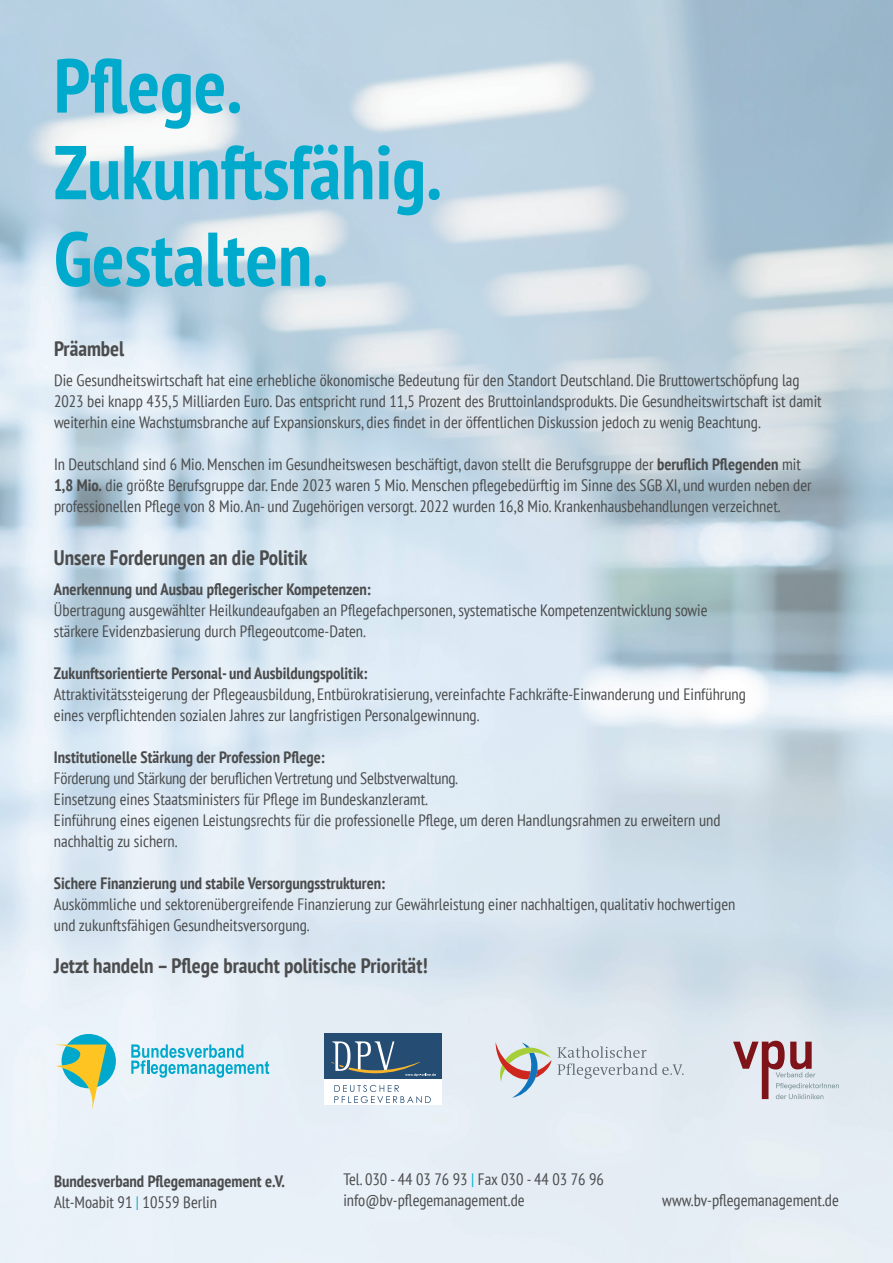
<style>
.page{position:relative;width:893px;height:1263px;background:#fff}
.page>*{position:absolute;margin:0;border:0;box-sizing:border-box;transform-origin:0 0}
.t1{font:700 condensed 76.05px/86.7px "PT Sans";color:#0ac}
.t2{font:700 condensed 21px "PT Sans";color:#4b4c4d}
.t3{font:condensed 16.5px/21px "PT Sans";color:#4b4c4d}
.t4{font:700 condensed 16.5px/21px "PT Sans";color:#4b4c4d}
.s1{font-weight:700}
.s2{font-weight:400}
.s3{font-weight:400;color:#0ac}
.s4{color:#0ac}
</style>
<div class="page">
<img style="left:0;top:0;width:893px;height:1263px">
<div style="left:324px;top:1033px;width:117px;height:47px;background:#254c73"></div>
<div style="left:324px;top:1080px;width:117px;height:25px;background:#fff"></div>
<svg style="left:334px;top:1085px;width:97px;height:18px"></svg>
<svg style="left:331px;top:1041px;width:105px;height:35px"></svg>
<svg style="left:558px;top:1046px;width:126px;height:33px;background:#d0d8df"></svg>
<svg style="left:496px;top:1042px;width:55px;height:56px;background:#c8c7c5"></svg>
<svg style="left:733px;top:1041px;width:106px;height:58px;background:#c7b7bd"></svg>
<div style="left:62px;top:1034px;width:54px;height:54px;background:#00a9cc;border-radius:50%"></div>
<svg style="left:54px;top:1044px;width:53px;height:67px"></svg>
<svg style="left:131px;top:1044px;width:138px;height:34px;background:#a0daea"></svg>
<h1 class="t1" style="left:54px;top:41px;width:390px">Pflege.<br>Zukunftsfähig.<br>Gestalten.</h1>
<p class="t2" style="left:54px;top:335px;width:72px">Präambel</p>
<p class="t3" style="left:54px;top:370px;width:769px">Die Gesundheitswirtschaft hat eine erhebliche ökonomische Bedeutung für den Standort Deutschland. Die Bruttowertschöpfung lag<br>2023 bei knapp 435,5 Milliarden Euro. Das entspricht rund 11,5 Prozent des Bruttoinlandsprodukts. Die Gesundheitswirtschaft ist damit weiterhin eine Wachstumsbranche auf Expansionskurs, dies findet in der öffentlichen Diskussion jedoch zu wenig Beachtung.</p>
<p class="t3" style="left:54px;top:454px;width:759px">In Deutschland sind 6 Mio. Menschen im Gesundheitswesen beschäftigt, davon stellt die Berufsgruppe der <span class="s1">beruflich Pflegenden</span> mit<br><span class="s1">1,8 Mio.</span> die größte Berufsgruppe dar. Ende 2023 waren 5 Mio. Menschen pflegebedürftig im Sinne des SGB XI, und wurden neben der professionellen Pflege von 8 Mio. An- und Zugehörigen versorgt. 2022 wurden 16,8 Mio. Krankenhausbehandlungen verzeichnet.</p>
<p class="t2" style="left:54px;top:543px;width:255px">Unsere Forderungen an die Politik</p>
<p class="t4" style="left:54px;top:578px;width:319px">Anerkennung und Ausbau pflegerischer Kompetenzen:</p>
<p class="t3" style="left:54px;top:599px;width:655px">Übertragung ausgewählter Heilkundeaufgaben an Pflegefachpersonen, systematische Kompetenzentwicklung sowie stärkere Evidenzbasierung durch Pflegeoutcome-Daten.</p>
<p class="t4" style="left:54px;top:662px;width:315px">Zukunftsorientierte Personal- und Ausbildungspolitik:</p>
<p class="t3" style="left:54px;top:683px;width:693px">Attraktivitätssteigerung der Pflegeausbildung, Entbürokratisierung, vereinfachte Fachkräfte-Einwanderung und Einführung eines verpflichtenden sozialen Jahres zur langfristigen Personalgewinnung.</p>
<p class="t4" style="left:54px;top:746px;width:273px">Institutionelle Stärkung der Profession Pflege:</p>
<p class="t3" style="left:54px;top:767px;width:668px">Förderung und Stärkung der beruflichen Vertretung und Selbstverwaltung.<br>Einsetzung eines Staatsministers für Pflege im Bundeskanzleramt.<br>Einführung eines eigenen Leistungsrechts für die professionelle Pflege, um deren Handlungsrahmen zu erweitern und nachhaltig zu sichern.</p>
<p class="t4" style="left:54px;top:872px;width:333px">Sichere Finanzierung und stabile Versorgungsstrukturen:</p>
<p class="t3" style="left:54px;top:893px;width:683px">Auskömmliche und sektorenübergreifende Finanzierung zur Gewährleistung einer nachhaltigen, qualitativ hochwertigen und zukunftsfähigen Gesundheitsversorgung.</p>
<p class="t2" style="left:54px;top:952px;width:375px">Jetzt handeln – Pflege braucht politische Priorität!</p>
<p class="t4" style="left:54px;top:1171px;width:232px">Bundesverband Pflegemanagement e.V.<br><span class="s2">Alt-Moabit 91</span> <span class="s3">|</span> <span class="s2">10559 Berlin</span></p>
<p class="t3" style="left:343px;top:1168px;width:262px">Tel. 030 - 44 03 76 93 <span class="s4">|</span> Fax 030 - 44 03 76 96 info@bv-pflegemanagement.de</p>
<p class="t3" style="left:662px;top:1189px;width:178px">www.bv-pflegemanagement.de</p>
</div>
